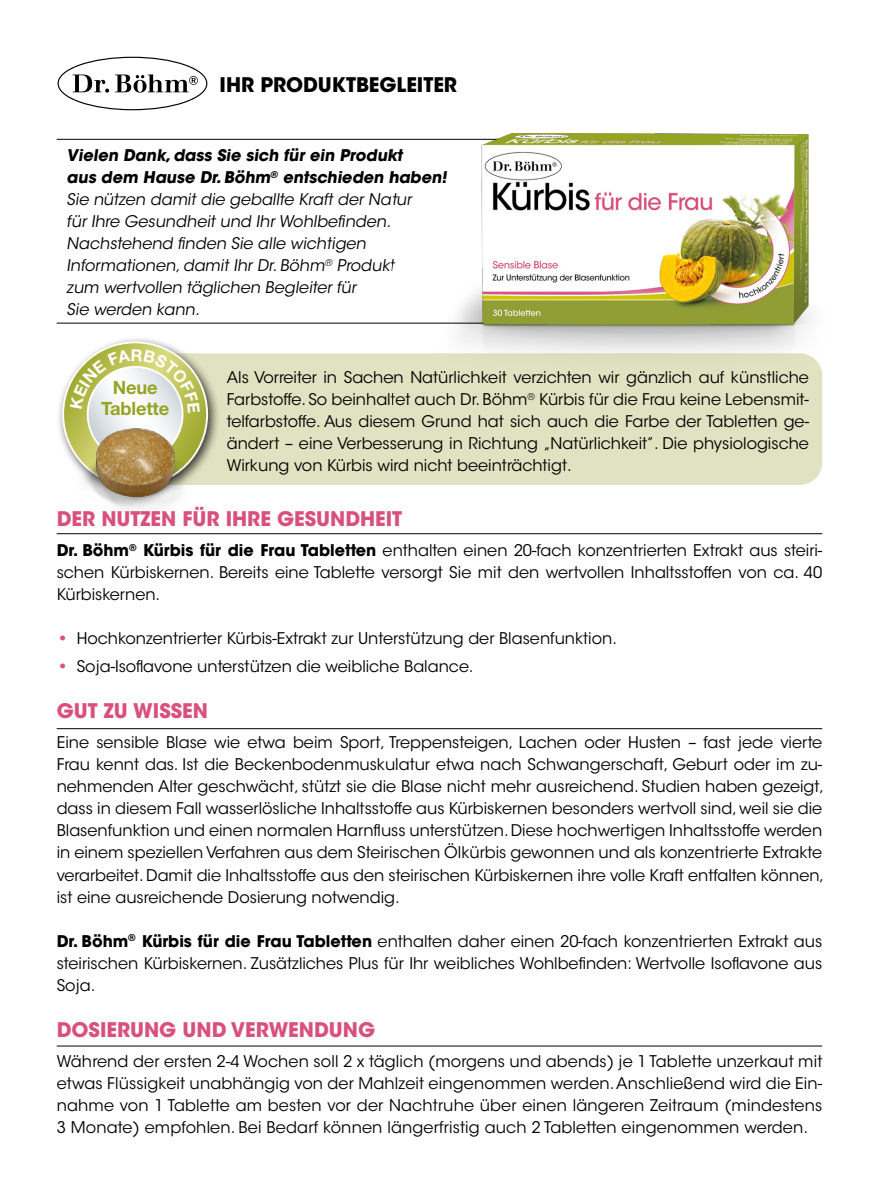
<style>
.page{position:relative;width:879px;height:1191px;background:#fff}
.page>*{position:absolute;margin:0;border:0;box-sizing:border-box;transform-origin:0 0}
.t1{font:700 20px "ITC Avant Garde Std";color:#d8507b}
.t2{font:700 20px "ITC Avant Garde Std";color:#000}
.t3{font:700 18.2px "Helvetica Neue LT Pro";letter-spacing:-.01em;color:#95a425}
.t4{font:16px/22px "ITC Avant Garde Std";color:#000;text-align:justify}
.s1{font-weight:700}
.s2{font-weight:700;color:#d8507b}
</style>
<div class="page">
<div style="left:135px;top:353px;width:687px;height:132px;background:#e1e2c1;border-radius:23px"></div>
<div style="left:56px;top:335px;width:165px;height:164px;background:#000;opacity:.75"></div>
<svg style="left:63px;top:342px;width:144px;height:144px"></svg>
<img style="left:67px;top:413px;width:137px;height:122px">
<hr style="left:57px;top:139px;width:701px;height:1px;background:#000">
<hr style="left:57px;top:323px;width:652px;height:1px;background:#000">
<img style="left:392px;top:133px;width:431px;height:279px">
<svg style="left:58px;top:57px;width:149px;height:53px"></svg>
<hr style="left:57px;top:533px;width:765px;height:1px;background:#000">
<hr style="left:57px;top:1045px;width:765px;height:1px;background:#000">
<hr style="left:57px;top:728px;width:765px;height:1px;background:#000">
<svg style="left:70px;top:349px;width:130px;height:64px"></svg>
<p class="t2" style="left:220px;top:72px;width:239px">IHR PRODUKTBEGLEITER</p>
<p class="t4" style="left:67px;top:144px;width:384px;text-align:left"><span class="s1">Vielen Dank,dass Sie sich für ein Produkt<br>aus dem Hause Dr.Böhm</span><sup>®</sup> <span class="s1">entschieden haben!<br></span>Sie nützen damit die geballte Kraft der Natur<br>für Ihre Gesundheit und Ihr Wohlbefinden.<br>Nachstehend finden Sie alle wichtigen Informationen,damit Ihr Dr.Böhm<sup>®</sup> Produkt<br>zum wertvollen täglichen Begleiter für<br>Sie werden kann.</p>
<p class="t3" style="left:113px;top:376px;width:46px">Neue</p>
<p class="t3" style="left:101px;top:396px;width:70px">Tablette</p>
<p class="t4" style="left:227px;top:367px;width:584px">Als Vorreiter in Sachen Natürlichkeit verzichten wir gänzlich auf künstliche Farbstoffe. So beinhaltet auch Dr. Böhm<sup>®</sup> Kürbis für die Frau keine Lebensmit&shy;telfarbstoffe. Aus diesem Grund hat sich auch die Farbe der Tabletten ge&shy;ändert – eine Verbesserung in Richtung „Natürlichkeit”. Die physiologische Wirkung von Kürbis wird nicht beeinträchtigt.</p>
<p class="t1" style="left:57px;top:506px;width:347px">DER NUTZEN FÜR IHRE GESUNDHEIT</p>
<p class="t4" style="left:57px;top:540px;width:767px"><span class="s1">Dr. Böhm</span><sup>®</sup> <span class="s1">Kürbis für die Frau Tabletten</span> enthalten einen 20-fach konzentrierten Extrakt aus steiri&shy;schen Kürbiskernen. Bereits eine Tablette versorgt Sie mit den wertvollen Inhaltsstoffen von ca. 40<br>Kürbiskernen.</p>
<p class="t4" style="left:57px;top:628px;width:562px"><span class="s2">•</span> Hochkonzentrierter Kürbis-Extrakt zur Unterstützung der Blasenfunktion.</p>
<p class="t4" style="left:57px;top:656px;width:418px"><span class="s2">•</span> Soja-Isoflavone unterstützen die weibliche Balance.</p>
<p class="t1" style="left:57px;top:698px;width:153px">GUT ZU WISSEN</p>
<p class="t4" style="left:57px;top:732px;width:769px;text-align:left">Eine sensible Blase wie etwa beim Sport, Treppensteigen, Lachen oder Husten – fast jede vierte Frau kennt das. Ist die Beckenbodenmuskulatur etwa nach Schwangerschaft, Geburt oder im zu&shy;nehmenden Alter geschwächt, stützt sie die Blase nicht mehr ausreichend. Studien haben gezeigt, dass in diesem Fall wasserlösliche Inhaltsstoffe aus Kürbiskernen besonders wertvoll sind, weil sie die Blasenfunktion und einen normalen Harnfluss unterstützen. Diese hochwertigen Inhaltsstoffe werden in einem speziellen Verfahren aus dem Steirischen Ölkürbis gewonnen und als konzentrierte Extrakte verarbeitet. Damit die Inhaltsstoffe aus den steirischen Kürbiskernen ihre volle Kraft entfalten können, ist eine ausreichende Dosierung notwendig.</p>
<p class="t4" style="left:57px;top:930px;width:767px"><span class="s1">Dr. Böhm</span><sup>®</sup> <span class="s1">Kürbis für die Frau Tabletten</span> enthalten daher einen 20-fach konzentrierten Extrakt aus steirischen Kürbiskernen. Zusätzliches Plus für Ihr weibliches Wohlbefinden: Wertvolle Isoflavone aus Soja.</p>
<p class="t1" style="left:57px;top:1016px;width:320px">DOSIERUNG UND VERWENDUNG</p>
<p class="t4" style="left:57px;top:1050px;width:767px">Während der ersten 2-4 Wochen soll 2 x täglich (morgens und abends) je 1 Tablette unzerkaut mit etwas Flüssigkeit unabhängig von der Mahlzeit eingenommen werden. Anschließend wird die Ein&shy;nahme von 1 Tablette am besten vor der Nachtruhe über einen längeren Zeitraum (mindestens 3 Monate) empfohlen. Bei Bedarf können längerfristig auch 2 Tabletten eingenommen werden.</p>
</div>
